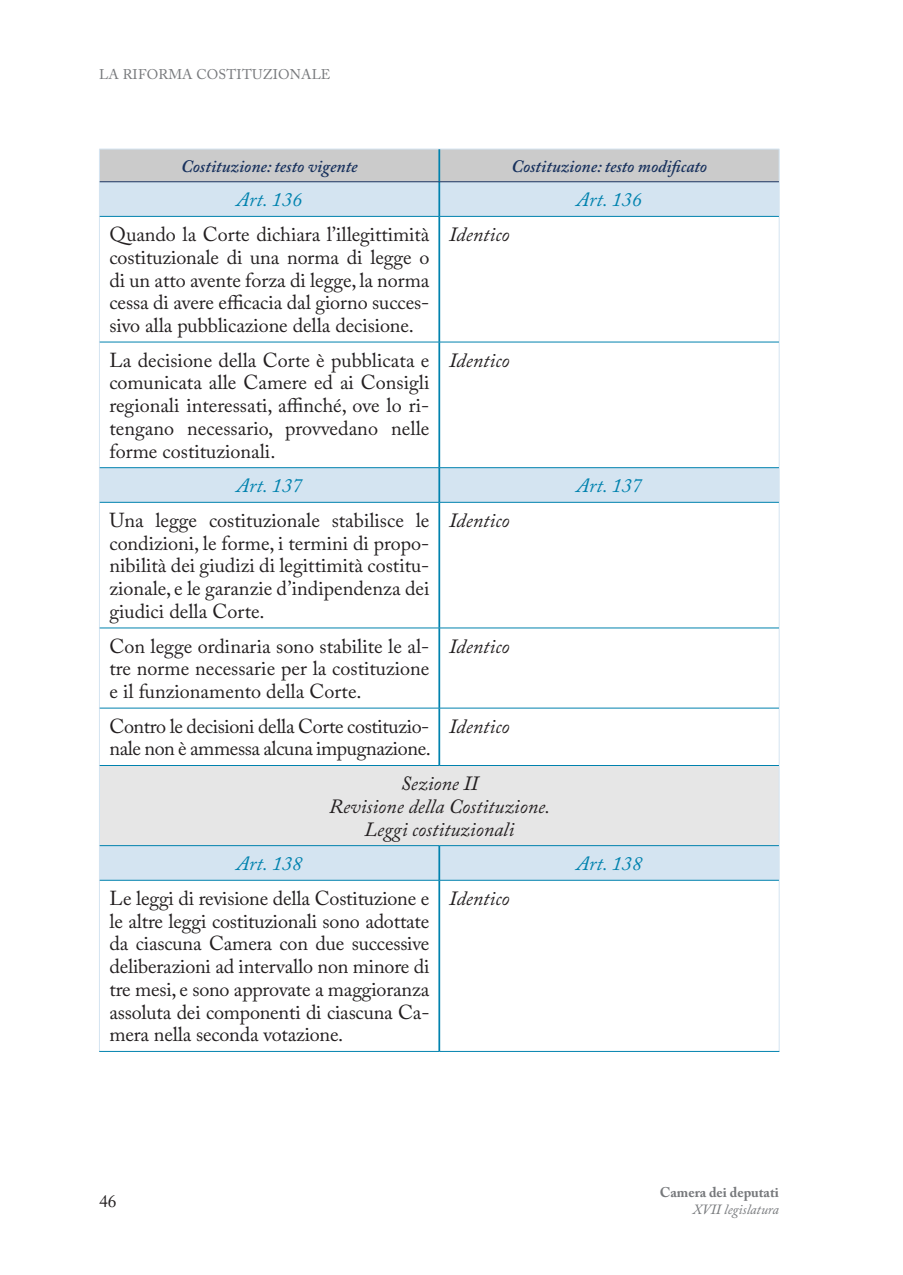
<style>
.page{position:relative;width:903px;height:1275px;background:#fff}
.page>*{position:absolute;margin:0;border:0;box-sizing:border-box;transform-origin:0 0}
.Tabellare{font:20.12px/22.8px "Adobe Caslon Pro";letter-spacing:-.005em;color:#231f20;text-align:justify}
.Testo_a_fronte{font:italic 20.12px/22.8px "Adobe Caslon Pro";color:#231f20;text-align:center}
.Tabellare-2{font:italic 20.12px "Adobe Caslon Pro";color:#231f20}
.Titoli_testo_a_front{font:italic 20.12px "Adobe Caslon Pro";letter-spacing:.005em;color:#0082ae}
.Titoli_testo_a_front-2{font:italic 600 17.5px "Adobe Caslon Pro";color:#19325e}
.t1{font:17.5px "Adobe Caslon Pro";color:#231f20}
.t2{font:14px "Adobe Caslon Pro";letter-spacing:.015em;color:#76787b}
.t3{font:700 14px "Adobe Caslon Pro";color:#76787b}
.t4{font:italic 14px "Adobe Caslon Pro";color:#76787b}
</style>
<div class="page">
<div style="left:100px;top:150px;width:679px;height:31px;background:#cbcbcb"></div>
<svg style="left:100px;top:182px;width:679px;height:698px"></svg>
<div style="left:99px;top:765px;width:680px;height:81px;background:#e6e6e6"></div>
<hr style="left:99px;top:149px;width:340px;height:1px;background:#d4e4f1">
<hr style="left:99px;top:149px;width:1px;height:33px;background:#d4e4f1">
<hr style="left:439px;top:149px;width:340px;height:1px;background:#d4e4f1">
<hr style="left:779px;top:149px;width:1px;height:33px;background:#d4e4f1">
<hr style="left:99px;top:182px;width:1px;height:34px;background:#d4e4f1">
<hr style="left:779px;top:182px;width:1px;height:34px;background:#d4e4f1">
<hr style="left:99px;top:216px;width:1px;height:126px;background:#d4e4f1">
<hr style="left:779px;top:216px;width:1px;height:126px;background:#d4e4f1">
<hr style="left:99px;top:342px;width:1px;height:126px;background:#d4e4f1">
<hr style="left:779px;top:342px;width:1px;height:126px;background:#d4e4f1">
<hr style="left:99px;top:468px;width:1px;height:34px;background:#d4e4f1">
<hr style="left:779px;top:468px;width:1px;height:34px;background:#d4e4f1">
<hr style="left:99px;top:502px;width:1px;height:126px;background:#d4e4f1">
<hr style="left:779px;top:502px;width:1px;height:126px;background:#d4e4f1">
<hr style="left:99px;top:628px;width:1px;height:80px;background:#d4e4f1">
<hr style="left:779px;top:628px;width:1px;height:80px;background:#d4e4f1">
<hr style="left:99px;top:708px;width:1px;height:57px;background:#d4e4f1">
<hr style="left:779px;top:708px;width:1px;height:57px;background:#d4e4f1">
<hr style="left:99px;top:765px;width:1px;height:81px;background:#d4e4f1">
<hr style="left:779px;top:765px;width:1px;height:81px;background:#d4e4f1">
<hr style="left:99px;top:846px;width:1px;height:34px;background:#d4e4f1">
<hr style="left:779px;top:846px;width:1px;height:34px;background:#d4e4f1">
<hr style="left:99px;top:880px;width:1px;height:171px;background:#d4e4f1">
<hr style="left:779px;top:880px;width:1px;height:171px;background:#d4e4f1">
<hr style="left:438px;top:149px;width:2px;height:33px;background:#0082ae">
<hr style="left:438px;top:182px;width:2px;height:34px;background:#0082ae">
<hr style="left:438px;top:217px;width:2px;height:125px;background:#0082ae">
<hr style="left:438px;top:342px;width:2px;height:125px;background:#0082ae">
<hr style="left:438px;top:468px;width:2px;height:34px;background:#0082ae">
<hr style="left:438px;top:502px;width:2px;height:126px;background:#0082ae">
<hr style="left:438px;top:628px;width:2px;height:80px;background:#0082ae">
<hr style="left:438px;top:708px;width:2px;height:57px;background:#0082ae">
<hr style="left:438px;top:846px;width:2px;height:34px;background:#0082ae">
<hr style="left:438px;top:880px;width:2px;height:171px;background:#0082ae">
<hr style="left:100px;top:181px;width:339px;height:1px;background:#19325e">
<hr style="left:439px;top:181px;width:340px;height:1px;background:#19325e">
<hr style="left:100px;top:216px;width:339px;height:1px;background:#0082ae">
<hr style="left:439px;top:216px;width:340px;height:1px;background:#0082ae">
<hr style="left:100px;top:342px;width:339px;height:1px;background:#0082ae">
<hr style="left:439px;top:342px;width:340px;height:1px;background:#0082ae">
<hr style="left:100px;top:467px;width:339px;height:1px;background:#0082ae">
<hr style="left:439px;top:467px;width:340px;height:1px;background:#0082ae">
<hr style="left:100px;top:502px;width:339px;height:1px;background:#0082ae">
<hr style="left:439px;top:502px;width:340px;height:1px;background:#0082ae">
<hr style="left:100px;top:628px;width:339px;height:1px;background:#0082ae">
<hr style="left:439px;top:628px;width:340px;height:1px;background:#0082ae">
<hr style="left:100px;top:708px;width:339px;height:1px;background:#0082ae">
<hr style="left:439px;top:708px;width:340px;height:1px;background:#0082ae">
<hr style="left:100px;top:765px;width:339px;height:1px;background:#0082ae">
<hr style="left:439px;top:765px;width:340px;height:1px;background:#0082ae">
<hr style="left:100px;top:845px;width:339px;height:1px;background:#0082ae">
<hr style="left:439px;top:845px;width:340px;height:1px;background:#0082ae">
<hr style="left:100px;top:880px;width:339px;height:1px;background:#0082ae">
<hr style="left:439px;top:880px;width:340px;height:1px;background:#0082ae">
<hr style="left:99px;top:1051px;width:340px;height:1px;background:#0082ae">
<hr style="left:439px;top:1051px;width:340px;height:1px;background:#0082ae">
<p class="t2" style="left:99px;top:66px;width:233px">LA RIFORMA COSTITUZIONALE</p>
<p class="Titoli_testo_a_front-2" style="left:181px;top:156px;width:178px">Costituzione: testo vigente</p>
<p class="Titoli_testo_a_front-2" style="left:511px;top:156px;width:197px">Costituzione: testo modificato</p>
<p class="Titoli_testo_a_front" style="left:237px;top:188px;width:67px">Art. 136</p>
<p class="Titoli_testo_a_front" style="left:576px;top:188px;width:67px">Art. 136</p>
<p class="Tabellare" style="left:109px;top:223px;width:321px">Quando la Corte dichiara l’illegittimità costituzionale di una norma di legge o di un atto avente forza di legge, la norma cessa di avere efficacia dal giorno succes&shy;sivo alla pubblicazione della decisione.</p>
<p class="Tabellare-2" style="left:449px;top:222px;width:62px">Identico</p>
<p class="Tabellare" style="left:109px;top:348px;width:322px">La decisione della Corte è pubblicata e comunicata alle Camere ed ai Consigli regionali interessati, affinché, ove lo ri&shy;tengano necessario, provvedano nelle forme costituzionali.</p>
<p class="Tabellare-2" style="left:449px;top:348px;width:62px">Identico</p>
<p class="Titoli_testo_a_front" style="left:237px;top:474px;width:67px">Art. 137</p>
<p class="Titoli_testo_a_front" style="left:576px;top:474px;width:67px">Art. 137</p>
<p class="Tabellare" style="left:109px;top:509px;width:321px">Una legge costituzionale stabilisce le condizioni, le forme, i termini di propo&shy;nibilità dei giudizi di legittimità costitu&shy;zionale, e le garanzie d’indipendenza dei giudici della Corte.</p>
<p class="Tabellare-2" style="left:449px;top:508px;width:62px">Identico</p>
<p class="Tabellare" style="left:109px;top:634px;width:321px">Con legge ordinaria sono stabilite le al&shy;tre norme necessarie per la costituzione e il funzionamento della Corte.</p>
<p class="Tabellare-2" style="left:449px;top:634px;width:62px">Identico</p>
<p class="Tabellare" style="left:109px;top:714px;width:323px">Contro le decisioni della Corte costituzio&shy;nale non è ammessa alcuna impugnazione.</p>
<p class="Tabellare-2" style="left:449px;top:714px;width:62px">Identico</p>
<p class="Testo_a_fronte" style="left:329px;top:772px;width:222px">Sezione II<br>Revisione della Costituzione.<br>Leggi costituzionali</p>
<p class="Titoli_testo_a_front" style="left:237px;top:851px;width:67px">Art. 138</p>
<p class="Titoli_testo_a_front" style="left:576px;top:851px;width:67px">Art. 138</p>
<p class="Tabellare" style="left:109px;top:886px;width:322px">Le leggi di revisione della Costituzione e le altre leggi costituzionali sono adottate da ciascuna Camera con due successive deliberazioni ad intervallo non minore di tre mesi, e sono approvate a maggioranza assoluta dei componenti di ciascuna Ca&shy;mera nella seconda votazione.</p>
<p class="Tabellare-2" style="left:449px;top:886px;width:62px">Identico</p>
<p class="t1" style="left:99px;top:1190px;width:19px">46</p>
<p class="t3" style="left:660px;top:1184px;width:120px">Camera dei deputati</p>
<p class="t4" style="left:692px;top:1201px;width:88px">XVII legislatura</p>
</div>
